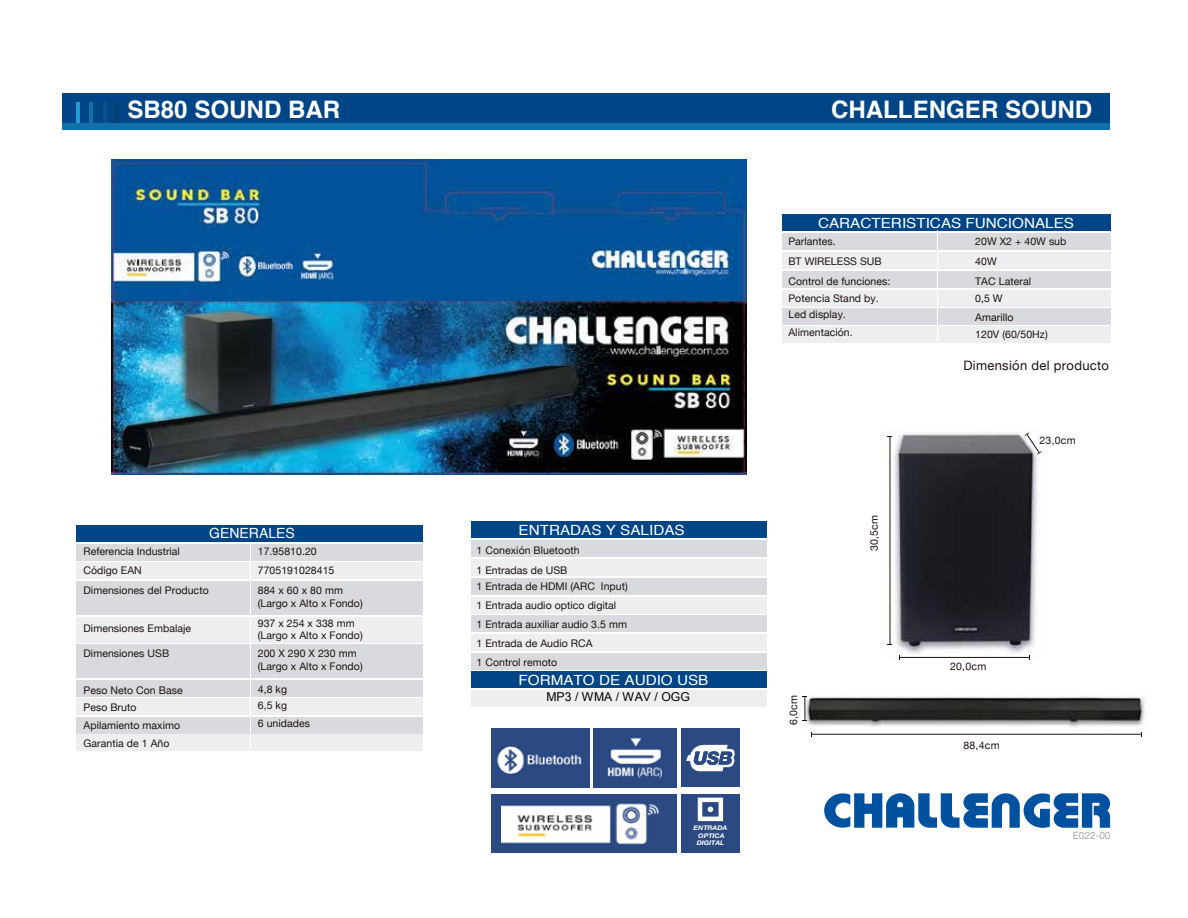
<style>
.page{position:relative;width:1188px;height:918px;background:#fff}
.page>*{position:absolute;margin:0;border:0;box-sizing:border-box;transform-origin:0 0}
.t1{font:700 24.15px "Helvetica";color:#fff}
.t2{font:14.1px "Helvetica";color:#fff;scale:1.09 1}
.t3{font:14.1px "Helvetica";color:#fff}
.t4{font:13.05px "Helvetica Neue";letter-spacing:.025em;color:#1e120d}
.t5{font:12.3px "Arial";color:#000}
.t6{font:10.5px/12.6px "Helvetica Neue";letter-spacing:.005em;color:#1e120d}
.t7{font:10.05px "Helvetica Neue";letter-spacing:-.005em;color:#a9a7ad}
.t8{font:italic 700 6.45px/7.6px "Helvetica Neue LT Std";color:#fff;text-align:center;scale:1.09 1}
</style>
<div class="page">
<div style="left:62px;top:94px;width:1048px;height:35px;background:#004586"></div>
<div style="left:62px;top:124px;width:1048px;height:6px;background:#0f71a8"></div>
<hr style="left:115px;top:102px;width:4px;height:21px;background:#033d6d">
<hr style="left:103px;top:102px;width:3px;height:21px;background:#085284">
<hr style="left:77px;top:102px;width:3px;height:21px;background:#1e9cd3">
<hr style="left:89px;top:102px;width:3px;height:22px;background:#0f71a8">
<div style="left:76px;top:562px;width:346px;height:17px;background:#edeef0"></div>
<div style="left:76px;top:581px;width:346px;height:34px;background:#d8dade"></div>
<div style="left:76px;top:525px;width:346px;height:17px;background:#004586"></div>
<div style="left:76px;top:544px;width:346px;height:16px;background:#d8dade"></div>
<div style="left:76px;top:698px;width:346px;height:17px;background:#edeef0"></div>
<div style="left:76px;top:734px;width:347px;height:17px;background:#edeef0"></div>
<div style="left:76px;top:717px;width:346px;height:17px;background:#d8dade"></div>
<div style="left:76px;top:617px;width:346px;height:26px;background:#edeef0"></div>
<div style="left:76px;top:680px;width:346px;height:17px;background:#d8dade"></div>
<div style="left:76px;top:644px;width:346px;height:34px;background:#d8dade"></div>
<div style="left:471px;top:559px;width:296px;height:17px;background:#edeef0"></div>
<div style="left:471px;top:522px;width:296px;height:16px;background:#004586"></div>
<div style="left:471px;top:540px;width:296px;height:17px;background:#d8dade"></div>
<div style="left:471px;top:597px;width:296px;height:17px;background:#edeef0"></div>
<div style="left:471px;top:578px;width:296px;height:17px;background:#d8dade"></div>
<div style="left:471px;top:616px;width:296px;height:16px;background:#d8dade"></div>
<div style="left:471px;top:653px;width:296px;height:17px;background:#d8dade"></div>
<div style="left:471px;top:634px;width:296px;height:17px;background:#edeef0"></div>
<div style="left:471px;top:690px;width:296px;height:17px;background:#edeef0"></div>
<div style="left:471px;top:671px;width:296px;height:17px;background:#004586"></div>
<hr style="left:250px;top:544px;width:1px;height:207px;background:#fff">
<div style="left:782px;top:271px;width:328px;height:17px;background:#d8dade"></div>
<div style="left:782px;top:252px;width:328px;height:17px;background:#edeef0"></div>
<div style="left:782px;top:214px;width:328px;height:17px;background:#004586"></div>
<div style="left:782px;top:233px;width:328px;height:17px;background:#d8dade"></div>
<div style="left:782px;top:308px;width:328px;height:17px;background:#d8dade"></div>
<div style="left:782px;top:290px;width:328px;height:16px;background:#edeef0"></div>
<div style="left:782px;top:326px;width:328px;height:17px;background:#edeef0"></div>
<hr style="left:938px;top:230px;width:1px;height:113px;background:#fff">
<svg style="left:824px;top:793px;width:286px;height:35px"></svg>
<img style="left:806px;top:696px;width:339px;height:38px">
<img style="left:887px;top:432px;width:153px;height:228px">
<svg style="left:802px;top:696px;width:5px;height:25px"></svg>
<hr style="left:890px;top:437px;width:1px;height:208px;background:#1c110a">
<svg style="left:1025px;top:433px;width:17px;height:22px"></svg>
<hr style="left:812px;top:734px;width:329px;height:1px;background:#1c110a">
<hr style="left:900px;top:657px;width:130px;height:1px;background:#1c110a">
<img style="left:491px;top:729px;width:98px;height:59px">
<img style="left:593px;top:729px;width:84px;height:59px">
<div style="left:681px;top:729px;width:59px;height:58px;background:#2b4983"></div>
<svg style="left:686px;top:745px;width:49px;height:26px"></svg>
<div style="left:681px;top:794px;width:59px;height:58px;background:#2b4983"></div>
<div style="left:698px;top:798px;width:25px;height:23px;border:4px solid #fff"></div>
<svg style="left:708px;top:807px;width:5px;height:5px"></svg>
<div style="left:491px;top:794px;width:186px;height:58px;background:#2b4983"></div>
<img style="left:502px;top:803px;width:158px;height:42px">
<img style="left:112px;top:159px;width:634px;height:316px">
<h1 class="t1" style="left:127px;top:90px;width:215px">SB80 SOUND BAR</h1>
<h1 class="t1" style="left:831px;top:90px;width:263px">CHALLENGER SOUND</h1>
<h2 class="t2" style="left:818px;top:212px;width:236px">CARACTERISTICAS FUNCIONALES</h2>
<p class="t6" style="left:788px;top:235px;width:49px">Parlantes.</p>
<p class="t6" style="left:975px;top:235px;width:93px">20W X2 + 40W sub</p>
<p class="t6" style="left:788px;top:275px;width:103px">Control de funciones:</p>
<p class="t6" style="left:788px;top:255px;width:95px">BT WIRELESS SUB</p>
<p class="t6" style="left:975px;top:252px;width:57px;line-height:19.8px">40W<br>TAC Lateral</p>
<p class="t6" style="left:788px;top:292px;width:92px">Potencia Stand by.</p>
<p class="t6" style="left:975px;top:292px;width:29px">0,5 W</p>
<p class="t6" style="left:788px;top:326px;width:66px">Alimentación.</p>
<p class="t6" style="left:975px;top:329px;width:74px">120V (60/50Hz)</p>
<p class="t6" style="left:788px;top:309px;width:59px">Led display.</p>
<p class="t6" style="left:975px;top:311px;width:40px">Amarillo</p>
<p class="t4" style="left:963px;top:356px;width:147px">Dimensión del producto</p>
<h2 class="t3" style="left:209px;top:522px;width:87px">GENERALES</h2>
<p class="t6" style="left:84px;top:543px;width:98px;line-height:18.8px">Referencia Industrial<br>Código EAN</p>
<p class="t6" style="left:258px;top:542px;width:78px;line-height:18.8px">17.95810.20<br>7705191028415</p>
<p class="t6" style="left:84px;top:585px;width:127px">Dimensiones del Producto</p>
<p class="t6" style="left:84px;top:623px;width:109px">Dimensiones Embalaje</p>
<p class="t6" style="left:258px;top:585px;width:106px">884 x 60 x 80 mm (Largo x Alto x Fondo)</p>
<p class="t6" style="left:258px;top:617px;width:106px">937 x 254 x 338 mm (Largo x Alto x Fondo)</p>
<p class="t6" style="left:84px;top:648px;width:87px">Dimensiones USB</p>
<p class="t6" style="left:258px;top:648px;width:106px">200 X 290 X 230 mm (Largo x Alto x Fondo)</p>
<p class="t6" style="left:83px;top:682px;width:101px;line-height:17.7px">Peso Neto Con Base<br>Peso Bruto<br>Apilamiento maximo<br>Garantia de 1 Año</p>
<p class="t6" style="left:258px;top:681px;width:31px;line-height:16.5px">4,8 kg<br>6,5 kg</p>
<p class="t6" style="left:258px;top:718px;width:54px">6 unidades</p>
<h2 class="t2" style="left:519px;top:519px;width:154px">ENTRADAS Y SALIDAS</h2>
<p class="t6" style="left:477px;top:540px;width:105px;line-height:20.4px">1 Conexión Bluetooth<br>1 Entradas de USB</p>
<p class="t6" style="left:477px;top:581px;width:153px">1 Entrada de HDMI (ARC Input)</p>
<p class="t6" style="left:477px;top:615px;width:152px;line-height:18.9px">1 Entrada auxiliar audio 3.5 mm<br>1 Entrada de Audio RCA</p>
<p class="t6" style="left:477px;top:600px;width:141px">1 Entrada audio optico digital</p>
<p class="t6" style="left:477px;top:656px;width:82px">1 Control remoto</p>
<h2 class="t2" style="left:519px;top:669px;width:176px">FORMATO DE AUDIO USB</h2>
<p class="t5" style="left:546px;top:689px;width:145px">MP3 / WMA / WAV / OGG</p>
<p class="t8" style="left:694px;top:824px;width:32px">ENTRADA<br>OPTICA<br>DIGITAL</p>
<p class="t6" style="left:788px;top:725px;width:32px;rotate:-90deg">6,0cm</p>
<p class="t6" style="left:868px;top:551px;width:38px;rotate:-90deg">30,5cm</p>
<p class="t6" style="left:1040px;top:434px;width:38px">23,0cm</p>
<p class="t6" style="left:950px;top:660px;width:38px">20,0cm</p>
<p class="t6" style="left:963px;top:740px;width:38px">88,4cm</p>
<p class="t7" style="left:1073px;top:828px;width:39px">E022-00</p>
</div>
